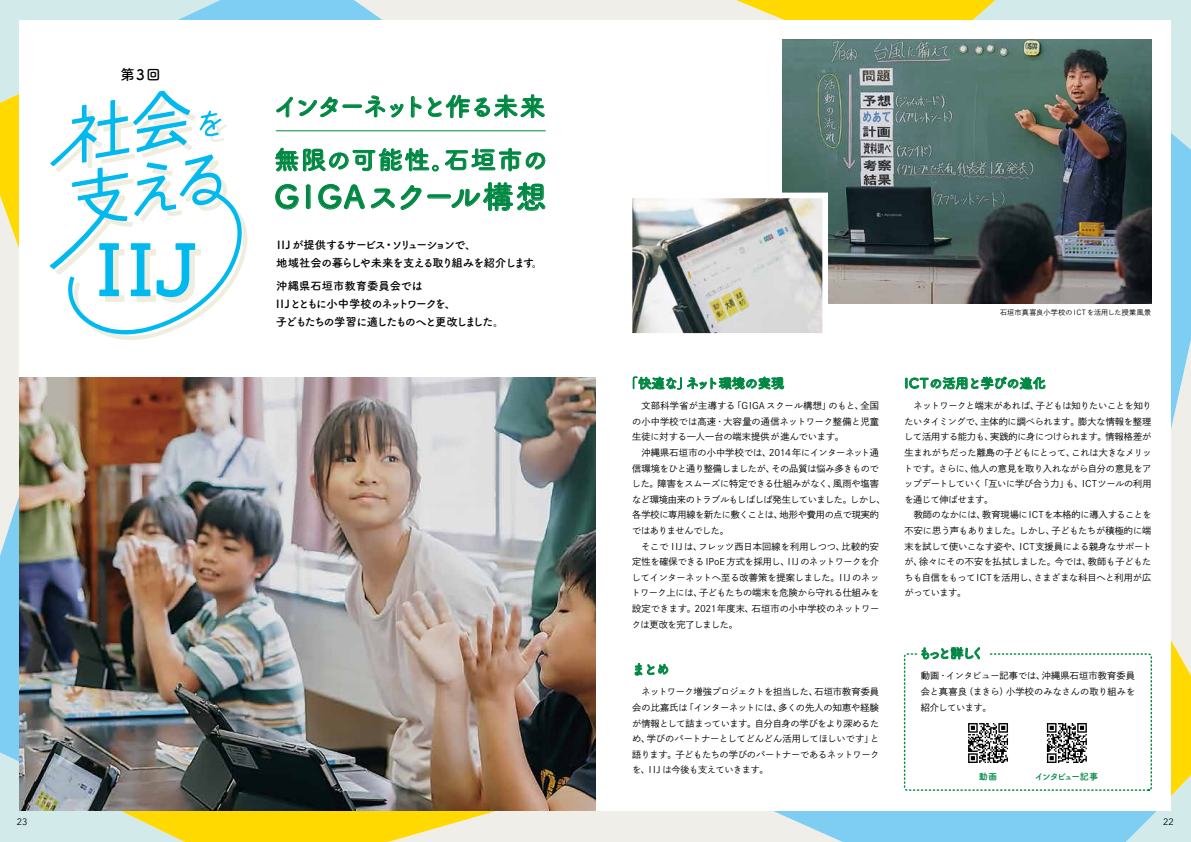
<style>
.page{position:relative;width:1191px;height:842px;background:#fff}
.page>*{position:absolute;margin:0;border:0;box-sizing:border-box;transform-origin:0 0}
.t1{font:31.4px "Tsuku A Rd Gothic Std B 90 pv RKSJ H";letter-spacing:.05em;color:#008842}
.t2{font:25.5px "Tsuku A Rd Gothic Std B 90 pv RKSJ H";letter-spacing:-.1em;color:#008842}
.t3{font:25.4px "Tsuku A Rd Gothic Std B 90 pv RKSJ H";letter-spacing:.05em;color:#008842}
.t4{font:14.5px "Tsuku A Rd Gothic Bold 90 pv RKSJ H";color:#000}
.t5{font:13.5px "Tsuku A Rd Gothic Std B 90 pv RKSJ H";letter-spacing:-.05em;color:#008842}
.t6{font:13.5px "Tsuku A Rd Gothic Std B 90 pv RKSJ H";letter-spacing:-.03em;color:#008842}
.t7{font:11.3px/17.7px "Tsuku A Rd Gothic Bold 90 pv RKSJ H";letter-spacing:-.14em;color:#000}
.t8{font:11.3px/23.4px "Tsuku A Rd Gothic Bold 90 pv RKSJ H";letter-spacing:-.03em;color:#000}
.t9{font:11.3px "Tsuku A Rd Gothic Bold 90 pv RKSJ H";letter-spacing:-.02em;color:#000}
.t10{font:11.3px "Tsuku A Rd Gothic Bold 90 pv RKSJ H";letter-spacing:-.21em;color:#000}
.t11{font:11.3px "Tsuku A Rd Gothic Bold 90 pv RKSJ H";letter-spacing:-.1em;color:#000}
.t12{font:9.2px/15.6px "Shuei Go Gin Std L 90 pv RKSJ H";letter-spacing:-.025em;color:#000}
.t13{font:9.2px/15.6px "Shuei Go Gin Std L 90 pv RKSJ H";color:#000}
.t14{font:9.2px "Shuei Go Gin Std L 90 pv RKSJ H";letter-spacing:.01em;color:#000}
.t15{font:9.2px "Shuei Go Gin Std L 90 pv RKSJ H";letter-spacing:-.045em;color:#000}
.t16{font:9.2px "Shuei Go Gin Std L 90 pv RKSJ H";letter-spacing:.005em;color:#000}
.t17{font:9.2px "Shuei Go Gin Std L 90 pv RKSJ H";letter-spacing:.02em;color:#000}
.t18{font:9.2px "Shuei Go Gin Std L 90 pv RKSJ H";letter-spacing:-.055em;color:#000}
.t19{font:9.2px "Shuei Go Gin Std L 90 pv RKSJ H";letter-spacing:.025em;color:#000}
.t20{font:9.2px "Shuei Go Gin Std L 90 pv RKSJ H";letter-spacing:-.06em;color:#000}
.t21{font:9.2px "Shuei Go Gin Std L 90 pv RKSJ H";letter-spacing:-.005em;color:#000}
.t22{font:9.2px "Tsuku A Rd Gothic Std B 90 pv RKSJ H";letter-spacing:-.21em;color:#008842}
.t23{font:9.2px "Avenir Next";color:#000}
.t24{font:9.2px "Tsuku A Rd Gothic Std B 90 pv RKSJ H";letter-spacing:-.18em;color:#008842}
.t25{font:7.1px "Shuei Go Gin Std L 90 pv RKSJ H";letter-spacing:.045em;color:#000}
</style>
<div class="page">
<img style="left:0;top:0;width:1191px;height:842px">
<hr style="left:276px;top:130px;width:270px;height:1px;background:#008842">
<h3 class="t4" style="left:121px;top:63px;width:42px">第3回</h3>
<p class="t23" style="left:17px;top:814px;width:12px">23</p>
<h2 class="t2" style="left:274px;top:86px;width:273px">インターネットと作る未来</h2>
<h3 class="t3" style="left:274px;top:140px;width:184px">無限の可能性。</h3>
<h3 class="t3" style="left:444px;top:140px;width:105px">石垣市の</h3>
<h1 class="t1" style="left:274px;top:172px;width:274px">GIGAスクール構想</h1>
<p class="t9" style="left:277px;top:236px;width:111px">IIJが提供するサービス</p>
<p class="t10" style="left:391px;top:236px;width:86px">ソリューションで、</p>
<p class="t11" style="left:383px;top:236px;width:13px">・</p>
<p class="t8" style="left:276px;top:250px;width:259px">地域社会の暮らしや未来を支える取り組みを紹介します沖縄県石垣市教育委員会では</p>
<p class="t7" style="left:276px;top:294px;width:230px">I IJとともに小中学校のネットワークを、<br>子どもたちの学習に適したものへと更改しました。</p>
<p class="t11" style="left:532px;top:254px;width:13px">。</p>
<h3 class="t5" style="left:624px;top:373px;width:67px">「快適な」</h3>
<h3 class="t5" style="left:686px;top:373px;width:100px">ネット環境の実現</h3>
<p class="t12" style="left:860px;top:398px;width:20px">全国</p>
<p class="t19" style="left:632px;top:400px;width:105px">　文部科学省が主導する</p>
<p class="t14" style="left:632px;top:415px;width:248px">の小中学校では高速・大容量の通信ネットワーク整備と児童</p>
<p class="t12" style="left:632px;top:429px;width:213px">生徒に対する一人一台の端末提供が進んでいます。</p>
<p class="t12" style="left:769px;top:445px;width:112px">2014年にインターネット通</p>
<p class="t17" style="left:732px;top:400px;width:100px">「GIGA スクール構想」</p>
<p class="t12" style="left:828px;top:398px;width:37px">のもと、</p>
<p class="t13" style="left:771px;top:445px;width:109px;text-indent:-139px">　沖縄県石垣市の小中学校では、<br>その品質は悩み多きもので</p>
<p class="t12" style="left:632px;top:460px;width:144px">信環境をひと通り整備しましたが、</p>
<p class="t12" style="left:833px;top:476px;width:47px">風雨や塩害</p>
<p class="t12" style="left:632px;top:476px;width:206px">した。障害をスムーズに特定できる仕組みがなく、</p>
<p class="t12" style="left:779px;top:491px;width:101px;text-indent:-147px">など環境由来のトラブルもしばしば発生していました。<br>地形や費用の点で現実的</p>
<p class="t12" style="left:850px;top:491px;width:37px">しかし、</p>
<p class="t12" style="left:632px;top:507px;width:152px">各学校に専用線を新たに敷くことは、ではありませんでした。</p>
<p class="t13" style="left:698px;top:538px;width:148px">フレッツ西日本回線を利用しつつ、</p>
<p class="t12" style="left:841px;top:538px;width:39px">比較的安</p>
<p class="t12" style="left:632px;top:538px;width:71px">　そこで I IJ は、</p>
<p class="t18" style="left:787px;top:555px;width:93px">I IJ のネットワークを介</p>
<p class="t12" style="left:632px;top:554px;width:159px">定性を確保できる IPoE 方式を採用し、</p>
<p class="t12" style="left:632px;top:569px;width:249px">してインターネットへ至る改善策を提案しました。I IJ のネッ</p>
<p class="t12" style="left:699px;top:585px;width:182px">子どもたちの端末を危険から守れる仕組みを</p>
<p class="t12" style="left:631px;top:585px;width:73px">トワーク上には、</p>
<p class="t21" style="left:694px;top:602px;width:61px">2021年度末、</p>
<p class="t13" style="left:752px;top:601px;width:129px">石垣市の小中学校のネットワー</p>
<p class="t12" style="left:632px;top:601px;width:107px">設定できます。<br>クは更改を完了しました。</p>
<h3 class="t5" style="left:631px;top:659px;width:39px">まとめ</h3>
<p class="t12" style="left:778px;top:684px;width:102px;text-indent:-146px">　ネットワーク増強プロジェクトを担当した、<br>多くの先人の知恵や経験</p>
<p class="t16" style="left:814px;top:686px;width:66px">石垣市教育委員</p>
<p class="t12" style="left:632px;top:700px;width:57px">会の比嘉氏は</p>
<p class="t15" style="left:685px;top:701px;width:99px">「インターネットには、</p>
<p class="t12" style="left:755px;top:715px;width:126px">自分自身の学びをより深めるた</p>
<p class="t15" style="left:632px;top:717px;width:126px">が情報として詰まっています。</p>
<p class="t12" style="left:647px;top:731px;width:228px">学びのパートナーとしてどんどん活用してほしいです」</p>
<p class="t12" style="left:870px;top:731px;width:11px">と</p>
<p class="t12" style="left:632px;top:731px;width:249px">め、<br>語ります。子どもたちの学びのパートナーであるネットワークを、I IJ は今後も支えていきます。</p>
<p class="t25" style="left:1000px;top:307px;width:153px">石垣市真喜良小学校のICTを活用した授業風景</p>
<h3 class="t6" style="left:904px;top:373px;width:143px">ICTの活用と学びの進化</h3>
<p class="t12" style="left:1035px;top:398px;width:118px">子どもは知りたいことを知り</p>
<p class="t12" style="left:980px;top:398px;width:172px;text-indent:-76px">　ネットワークと端末があれば、<br>主体的に調べられます。膨大な情報を整理</p>
<p class="t15" style="left:904px;top:415px;width:81px">たいタイミングで、</p>
<p class="t12" style="left:990px;top:429px;width:163px">実践的に身につけられます。情報格差が</p>
<p class="t12" style="left:904px;top:429px;width:91px">して活用する能力も、</p>
<p class="t12" style="left:970px;top:445px;width:183px;text-indent:-66px">生まれがちだった離島の子どもにとって、<br>他人の意見を取り入れながら自分の意見をア</p>
<p class="t12" style="left:1071px;top:445px;width:82px">これは大きなメリッ</p>
<p class="t12" style="left:904px;top:460px;width:38px">トです。</p>
<p class="t12" style="left:938px;top:460px;width:37px">さらに、</p>
<p class="t20" style="left:904px;top:478px;width:80px">ップデートしていく</p>
<p class="t12" style="left:904px;top:491px;width:90px">を通じて伸ばせます。</p>
<p class="t12" style="left:982px;top:507px;width:171px">教育現場にICTを本格的に導入することを</p>
<p class="t12" style="left:979px;top:476px;width:91px">「互いに学び合う力」</p>
<p class="t12" style="left:1082px;top:476px;width:71px">ICTツールの利用</p>
<p class="t12" style="left:1065px;top:476px;width:19px">も、</p>
<p class="t12" style="left:904px;top:507px;width:83px">　教師のなかには、</p>
<p class="t12" style="left:1051px;top:523px;width:101px">子どもたちが積極的に端</p>
<p class="t12" style="left:1019px;top:523px;width:134px;text-indent:-115px">不安に思う声もありました。<br>ICT支援員による親身なサポート</p>
<p class="t12" style="left:1019px;top:523px;width:37px">しかし、</p>
<p class="t12" style="left:904px;top:538px;width:118px">末を試して使いこなす姿や、</p>
<p class="t12" style="left:919px;top:554px;width:174px">徐々にその不安を払拭しました。今では、</p>
<p class="t12" style="left:1088px;top:554px;width:65px">教師も子どもた</p>
<p class="t12" style="left:904px;top:554px;width:20px">が、</p>
<p class="t12" style="left:1033px;top:569px;width:119px">さまざまな科目へと利用が広</p>
<p class="t12" style="left:904px;top:569px;width:135px">ちも自信をもってICTを活用し、がっています。</p>
<h3 class="t5" style="left:918px;top:643px;width:67px">もっと詳しく</h3>
<p class="t14" style="left:1042px;top:670px;width:95px">沖縄県石垣市教育委員</p>
<p class="t12" style="left:946px;top:668px;width:101px">インタビュー記事では、</p>
<p class="t12" style="left:920px;top:668px;width:28px">動画・</p>
<p class="t12" style="left:920px;top:684px;width:72px">会と真喜良<br>紹介しています。</p>
<p class="t12" style="left:964px;top:684px;width:46px">（まきら）</p>
<p class="t16" style="left:1006px;top:685px;width:131px">小学校のみなさんの取り組みを</p>
<p class="t24" style="left:978px;top:769px;width:20px">動画</p>
<p class="t22" style="left:1035px;top:769px;width:65px">インタビュー記事</p>
<p class="t23" style="left:1163px;top:814px;width:12px">22</p>
</div>
